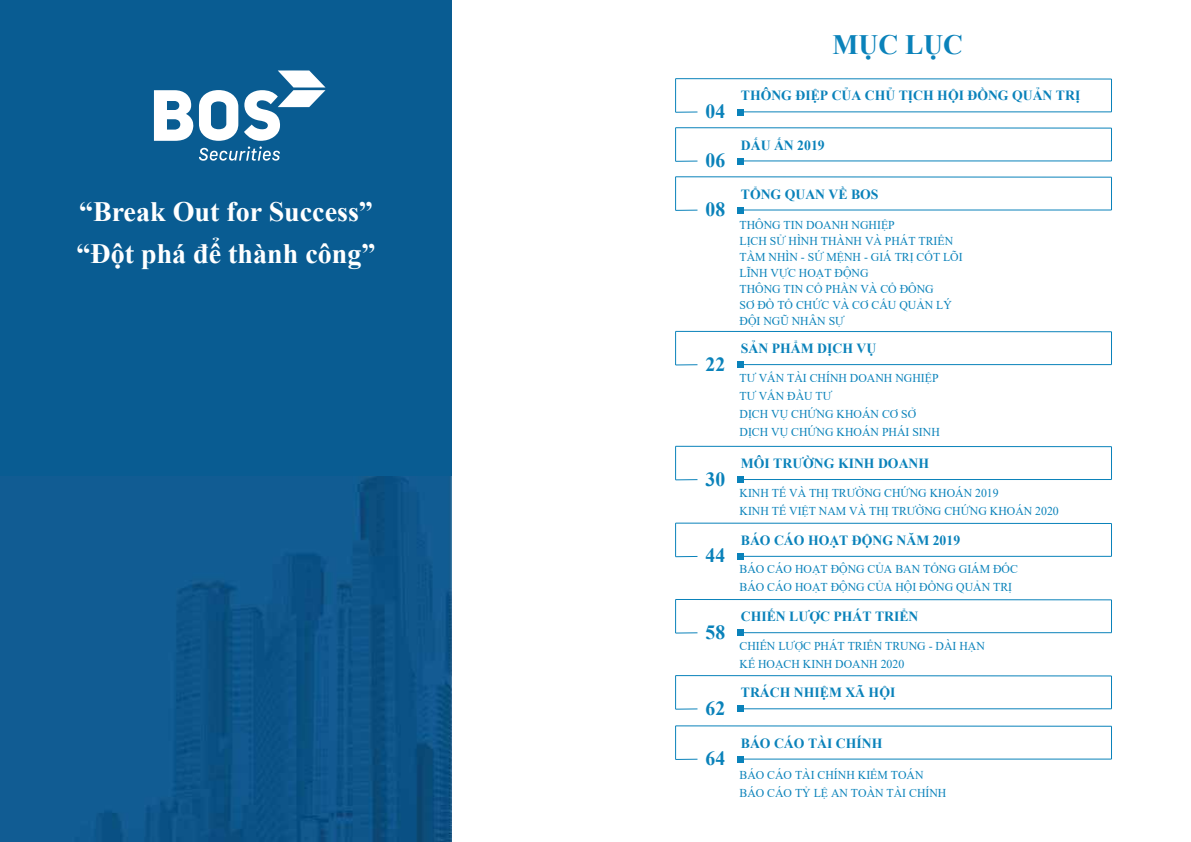
<style>
.page{position:relative;width:1191px;height:842px;background:#fff}
.page>*{position:absolute;margin:0;border:0;box-sizing:border-box;transform-origin:0 0}
.t1{font:700 28px/42.6px "Times New Roman";color:#fff}
.t2{font:700 28px "Times New Roman";color:#0a82ba}
.t3{font:700 20.1px "Times New Roman";color:#0a82ba}
.t4{font:700 14px "Times New Roman";color:#0a82ba}
.t5{font:12px/18px "Times New Roman";color:#0a82ba}
</style>
<div class="page">
<svg style="left:675px;top:112px;width:22px;height:1px"></svg>
<hr style="left:741px;top:111px;width:370px;height:1px;background:#0a82ba">
<svg style="left:675px;top:78px;width:436px;height:2px"></svg>
<hr style="left:675px;top:79px;width:1px;height:33px;background:#0a82ba">
<hr style="left:1110px;top:79px;width:1px;height:33px;background:#0a82ba">
<div style="left:737px;top:109px;width:6px;height:7px;background:#0a82ba"></div>
<svg style="left:675px;top:161px;width:22px;height:1px"></svg>
<hr style="left:741px;top:160px;width:370px;height:1px;background:#0a82ba">
<svg style="left:675px;top:127px;width:436px;height:2px"></svg>
<hr style="left:675px;top:128px;width:1px;height:33px;background:#0a82ba">
<hr style="left:1110px;top:128px;width:1px;height:33px;background:#0a82ba">
<svg style="left:737px;top:158px;width:6px;height:6px"></svg>
<svg style="left:675px;top:210px;width:22px;height:1px"></svg>
<hr style="left:741px;top:209px;width:370px;height:1px;background:#0a82ba">
<svg style="left:675px;top:176px;width:436px;height:2px"></svg>
<hr style="left:675px;top:177px;width:1px;height:33px;background:#0a82ba">
<hr style="left:1110px;top:177px;width:1px;height:33px;background:#0a82ba">
<svg style="left:737px;top:207px;width:6px;height:6px"></svg>
<svg style="left:676px;top:364px;width:21px;height:1px"></svg>
<hr style="left:741px;top:364px;width:370px;height:1px;background:#0a82ba">
<svg style="left:676px;top:330px;width:435px;height:2px"></svg>
<hr style="left:675px;top:331px;width:1px;height:34px;background:#0a82ba">
<hr style="left:1110px;top:332px;width:1px;height:32px;background:#0a82ba">
<div style="left:737px;top:361px;width:6px;height:7px;background:#0a82ba"></div>
<svg style="left:676px;top:479px;width:21px;height:1px"></svg>
<hr style="left:741px;top:479px;width:370px;height:1px;background:#0a82ba">
<svg style="left:675px;top:445px;width:435px;height:2px"></svg>
<hr style="left:675px;top:446px;width:1px;height:34px;background:#0a82ba">
<hr style="left:1110px;top:446px;width:1px;height:33px;background:#0a82ba">
<div style="left:737px;top:476px;width:6px;height:7px;background:#0a82ba"></div>
<svg style="left:675px;top:556px;width:22px;height:1px"></svg>
<hr style="left:741px;top:556px;width:370px;height:1px;background:#0a82ba">
<svg style="left:675px;top:522px;width:435px;height:2px"></svg>
<hr style="left:675px;top:523px;width:1px;height:33px;background:#0a82ba">
<hr style="left:1110px;top:523px;width:1px;height:33px;background:#0a82ba">
<svg style="left:737px;top:553px;width:6px;height:6px"></svg>
<svg style="left:676px;top:632px;width:21px;height:1px"></svg>
<hr style="left:741px;top:632px;width:370px;height:1px;background:#0a82ba">
<svg style="left:676px;top:599px;width:434px;height:1px"></svg>
<hr style="left:675px;top:599px;width:1px;height:34px;background:#0a82ba">
<hr style="left:1110px;top:599px;width:1px;height:33px;background:#0a82ba">
<div style="left:737px;top:629px;width:6px;height:7px;background:#0a82ba"></div>
<svg style="left:676px;top:708px;width:21px;height:1px"></svg>
<hr style="left:741px;top:708px;width:370px;height:1px;background:#0a82ba">
<svg style="left:676px;top:675px;width:434px;height:1px"></svg>
<hr style="left:675px;top:675px;width:1px;height:34px;background:#0a82ba">
<hr style="left:1110px;top:675px;width:1px;height:33px;background:#0a82ba">
<div style="left:737px;top:705px;width:6px;height:7px;background:#0a82ba"></div>
<svg style="left:676px;top:758px;width:21px;height:1px"></svg>
<hr style="left:741px;top:758px;width:370px;height:1px;background:#0a82ba">
<svg style="left:676px;top:725px;width:435px;height:1px"></svg>
<hr style="left:675px;top:725px;width:1px;height:34px;background:#0a82ba">
<hr style="left:1110px;top:726px;width:1px;height:33px;background:#0a82ba">
<div style="left:737px;top:755px;width:6px;height:7px;background:#0a82ba"></div>
<div style="left:0;top:0;width:452px;height:841px;background:#095c92"></div>
<img style="left:92px;top:476px;width:360px;height:365px">
<svg style="left:154px;top:90px;width:39px;height:51px"></svg>
<svg style="left:199px;top:70px;width:126px;height:91px"></svg>
<h1 class="t1" style="left:76px;top:189px;width:300px">“Break Out for Success” “Đột phá để thành công”</h1>
<h2 class="t3" style="left:705px;top:97px;width:21px">04</h2>
<h2 class="t3" style="left:705px;top:146px;width:21px">06</h2>
<h2 class="t3" style="left:705px;top:195px;width:21px">08</h2>
<h2 class="t3" style="left:705px;top:349px;width:21px">22</h2>
<h2 class="t3" style="left:705px;top:464px;width:21px">30</h2>
<h2 class="t3" style="left:705px;top:541px;width:21px">44</h2>
<h2 class="t3" style="left:705px;top:617px;width:21px">58</h2>
<h2 class="t3" style="left:705px;top:693px;width:21px">62</h2>
<h2 class="t3" style="left:705px;top:743px;width:21px">64</h2>
<h1 class="t2" style="left:832px;top:24px;width:132px">MỤC LỤC</h1>
<p class="t4" style="left:740px;top:86px;width:341px">THÔNG ĐIỆP CỦA CHỦ TỊCH HỘI ĐỒNG QUẢN TRỊ</p>
<p class="t4" style="left:740px;top:135px;width:85px">DẤU ẤN 2019</p>
<p class="t4" style="left:740px;top:184px;width:139px">TỔNG QUAN VỀ BOS</p>
<p class="t5" style="left:739px;top:217px;width:225px;line-height:16px">THÔNG TIN DOANH NGHIỆP<br>LỊCH SỬ HÌNH THÀNH VÀ PHÁT TRIỂN<br>TẦM NHÌN - SỨ MỆNH - GIÁ TRỊ CỐT LÕI<br>LĨNH VỰC HOẠT ĐỘNG<br>THÔNG TIN CỔ PHẦN VÀ CỔ ĐÔNG<br>SƠ ĐỒ TỔ CHỨC VÀ CƠ CẤU QUẢN LÝ<br>ĐỘI NGŨ NHÂN SỰ</p>
<p class="t4" style="left:740px;top:338px;width:137px">SẢN PHẨM DỊCH VỤ</p>
<p class="t5" style="left:739px;top:368px;width:202px">TƯ VẤN TÀI CHÍNH DOANH NGHIỆP<br>TƯ VẤN ĐẦU TƯ<br>DỊCH VỤ CHỨNG KHOÁN CƠ SỞ<br>DỊCH VỤ CHỨNG KHOÁN PHÁI SINH</p>
<p class="t4" style="left:740px;top:453px;width:190px">MÔI TRƯỜNG KINH DOANH</p>
<p class="t5" style="left:739px;top:483px;width:321px">KINH TẾ VÀ THỊ TRƯỜNG CHỨNG KHOÁN 2019<br>KINH TẾ VIỆT NAM VÀ THỊ TRƯỜNG CHỨNG KHOÁN 2020</p>
<p class="t4" style="left:740px;top:530px;width:221px">BÁO CÁO HOẠT ĐỘNG NĂM 2019</p>
<p class="t5" style="left:739px;top:560px;width:280px">BÁO CÁO HOẠT ĐỘNG CỦA BAN TỔNG GIÁM ĐỐC<br>BÁO CÁO HOẠT ĐỘNG CỦA HỘI ĐỒNG QUẢN TRỊ</p>
<p class="t4" style="left:740px;top:606px;width:179px">CHIẾN LƯỢC PHÁT TRIỂN</p>
<p class="t5" style="left:739px;top:636px;width:247px">CHIẾN LƯỢC PHÁT TRIỂN TRUNG - DÀI HẠN<br>KẾ HOẠCH KINH DOANH 2020</p>
<p class="t4" style="left:740px;top:682px;width:156px">TRÁCH NHIỆM XÃ HỘI</p>
<p class="t4" style="left:740px;top:732px;width:143px">BÁO CÁO TÀI CHÍNH</p>
<p class="t5" style="left:739px;top:765px;width:208px">BÁO CÁO TÀI CHÍNH KIỂM TOÁN<br>BÁO CÁO TỶ LỆ AN TOÀN TÀI CHÍNH</p>
</div>
